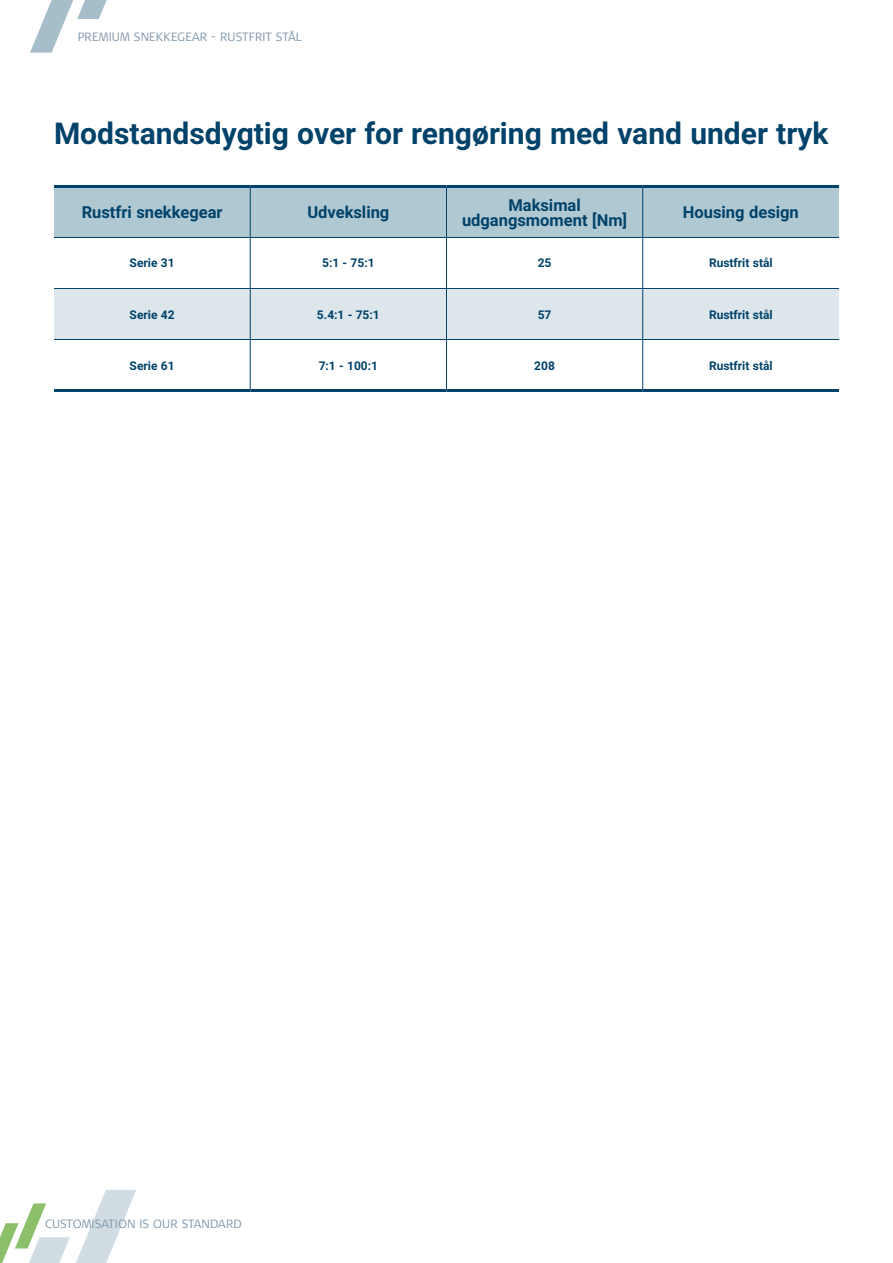
<style>
.page{position:relative;width:893px;height:1263px;background:#fff}
.page>*{position:absolute;margin:0;border:0;box-sizing:border-box;transform-origin:0 0}
.Overskrift{font:700 30px "Roboto";color:#00426a}
.Tabel-værdi{font:700 16.5px "Roboto";color:#00426a}
.Tabel-værdi-2{font:700 12px "Roboto";color:#00426a}
.t1{font:300 12px "Signa OT";letter-spacing:.01em;color:#7d96aa}
</style>
<div class="page">
<svg style="left:0;top:1190px;width:136px;height:73px"></svg>
<svg style="left:30px;top:0;width:77px;height:53px"></svg>
<div style="left:54px;top:188px;width:785px;height:49px;background:#b0c8d1"></div>
<div style="left:54px;top:289px;width:785px;height:50px;background:#dce6eb"></div>
<hr style="left:54px;top:185px;width:196px;height:3px;background:#00426a">
<hr style="left:250px;top:185px;width:196px;height:3px;background:#00426a">
<hr style="left:446px;top:185px;width:197px;height:3px;background:#00426a">
<hr style="left:250px;top:188px;width:1px;height:49px;background:#00426a">
<hr style="left:54px;top:237px;width:196px;height:1px;background:#00426a">
<hr style="left:250px;top:237px;width:196px;height:1px;background:#00426a">
<hr style="left:250px;top:238px;width:1px;height:50px;background:#00426a">
<hr style="left:446px;top:237px;width:197px;height:1px;background:#00426a">
<hr style="left:54px;top:288px;width:196px;height:1px;background:#00426a">
<hr style="left:250px;top:288px;width:196px;height:1px;background:#00426a">
<hr style="left:250px;top:289px;width:1px;height:50px;background:#00426a">
<hr style="left:446px;top:288px;width:197px;height:1px;background:#00426a">
<hr style="left:446px;top:188px;width:1px;height:49px;background:#00426a">
<hr style="left:642px;top:188px;width:1px;height:49px;background:#00426a">
<hr style="left:446px;top:238px;width:1px;height:50px;background:#00426a">
<hr style="left:643px;top:237px;width:196px;height:1px;background:#00426a">
<hr style="left:642px;top:238px;width:1px;height:50px;background:#00426a">
<hr style="left:446px;top:289px;width:1px;height:50px;background:#00426a">
<hr style="left:643px;top:288px;width:196px;height:1px;background:#00426a">
<hr style="left:642px;top:289px;width:1px;height:50px;background:#00426a">
<hr style="left:643px;top:185px;width:196px;height:3px;background:#00426a">
<hr style="left:54px;top:339px;width:196px;height:1px;background:#00426a">
<hr style="left:250px;top:339px;width:196px;height:1px;background:#00426a">
<hr style="left:250px;top:340px;width:1px;height:49px;background:#00426a">
<hr style="left:446px;top:339px;width:197px;height:1px;background:#00426a">
<hr style="left:446px;top:340px;width:1px;height:49px;background:#00426a">
<hr style="left:643px;top:339px;width:196px;height:1px;background:#00426a">
<hr style="left:642px;top:340px;width:1px;height:49px;background:#00426a">
<hr style="left:54px;top:389px;width:196px;height:3px;background:#00426a">
<hr style="left:250px;top:389px;width:196px;height:3px;background:#00426a">
<hr style="left:446px;top:389px;width:197px;height:3px;background:#00426a">
<hr style="left:643px;top:389px;width:196px;height:3px;background:#00426a">
<p class="t1" style="left:78px;top:29px;width:226px">PREMIUM SNEKKEGEAR - RUSTFRIT STÅL</p>
<p class="Overskrift" style="left:54px;top:112px;width:776px">Modstandsdygtig over for rengøring med vand under tryk</p>
<p class="Tabel-værdi" style="left:82px;top:201px;width:142px">Rustfri snekkegear</p>
<p class="Tabel-værdi" style="left:307px;top:201px;width:84px">Udveksling</p>
<p class="Tabel-værdi" style="left:508px;top:193px;width:74px">Maksimal</p>
<p class="Tabel-værdi" style="left:462px;top:208px;width:167px">udgangsmoment [Nm]</p>
<p class="Tabel-værdi" style="left:683px;top:201px;width:117px">Housing design</p>
<p class="Tabel-værdi-2" style="left:130px;top:255px;width:46px">Serie 31</p>
<p class="Tabel-værdi-2" style="left:322px;top:255px;width:54px">5:1 - 75:1</p>
<p class="Tabel-værdi-2" style="left:538px;top:255px;width:15px">25</p>
<p class="Tabel-værdi-2" style="left:709px;top:255px;width:65px">Rustfrit stål</p>
<p class="Tabel-værdi-2" style="left:130px;top:306px;width:46px">Serie 42</p>
<p class="Tabel-værdi-2" style="left:317px;top:306px;width:64px">5.4:1 - 75:1</p>
<p class="Tabel-værdi-2" style="left:538px;top:306px;width:15px">57</p>
<p class="Tabel-værdi-2" style="left:709px;top:306px;width:65px">Rustfrit stål</p>
<p class="Tabel-værdi-2" style="left:130px;top:357px;width:46px">Serie 61</p>
<p class="Tabel-værdi-2" style="left:319px;top:357px;width:61px">7:1 - 100:1</p>
<p class="Tabel-værdi-2" style="left:534px;top:357px;width:22px">208</p>
<p class="Tabel-værdi-2" style="left:709px;top:357px;width:65px">Rustfrit stål</p>
<p class="t1" style="left:45px;top:1216px;width:198px">CUSTOMISATION IS OUR STANDARD</p>
</div>
